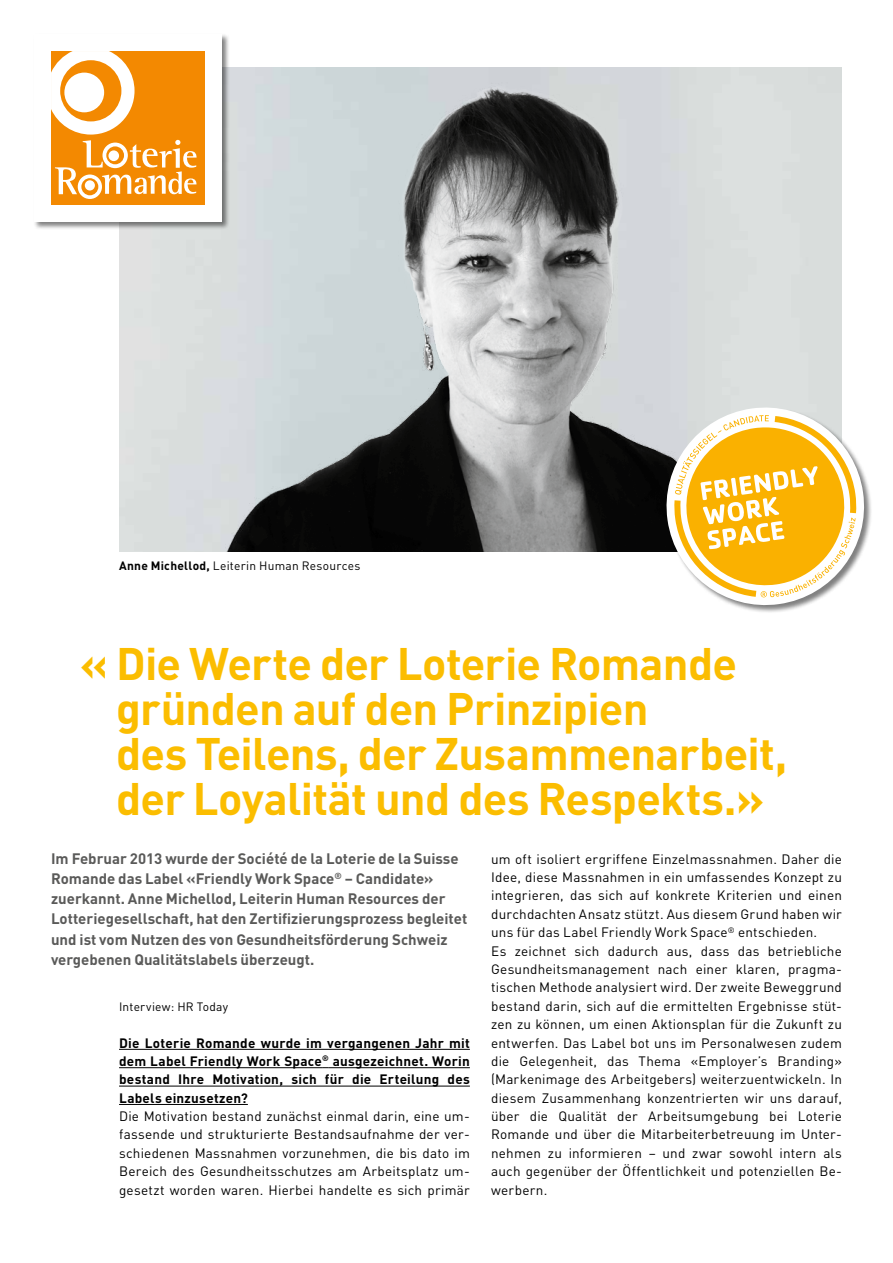
<style>
.page{position:relative;width:893px;height:1263px;background:#fff}
.page>*{position:absolute;margin:0;border:0;box-sizing:border-box;transform-origin:0 0}
.t1{font:700 45px/45px "DIN Pro";letter-spacing:-.02em;color:#fbbd00}
.t2{font:700 15px/20.2px "DIN Pro";color:#5a5a59}
.t3{font:13.5px/18.3px "DIN Pro";letter-spacing:.015em;color:#000}
.t4{font:700 13.5px/18.3px "DIN Pro";letter-spacing:.015em;color:#000;text-align:justify}
.t5{font:12px "DIN Pro";letter-spacing:.02em;color:#000}
.s1{font-weight:700}
</style>
<div class="page">
<img style="left:158px;top:68px;width:611px;height:483px">
<div style="left:34px;top:34px;width:196px;height:196px;background:#000;opacity:.5"></div>
<div style="left:34px;top:34px;width:187px;height:187px;background:#fff"></div>
<div style="left:51px;top:51px;width:153px;height:153px;background:#f38901"></div>
<svg style="left:51px;top:51px;width:146px;height:148px"></svg>
<svg style="left:660px;top:401px;width:211px;height:211px"></svg>
<hr style="left:119px;top:1049px;width:351px;height:1px;background:#000">
<hr style="left:119px;top:1067px;width:203px;height:1px;background:#000">
<hr style="left:329px;top:1067px;width:141px;height:1px;background:#000">
<hr style="left:119px;top:1086px;width:351px;height:1px;background:#000">
<hr style="left:119px;top:1104px;width:129px;height:1px;background:#000">
<p class="t5" style="left:119px;top:557px;width:243px"><span class="s1">Anne Michellod,</span> Leiterin Human Resources</p>
<h1 class="t1" style="left:116px;top:639px;width:673px;text-indent:-36px">« Die Werte der Loterie Romande gründen auf den Prinzipien<br>des Teilens, der Zusammenarbeit, der Loyalität und des Respekts.»</h1>
<p class="t2" style="left:51px;top:847px;width:418px">Im Februar 2013 wurde der Société de la Loterie de la Suisse Romande das Label «Friendly Work Space<sup>®</sup> – Candidate» zuerkannt. Anne Michellod, Leiterin Human Resources der Lotteriegesellschaft, hat den Zertifizierungsprozess begleitet und ist vom Nutzen des von Gesundheitsförderung Schweiz vergebenen Qualitätslabels überzeugt.</p>
<p class="t3" style="left:491px;top:849px;width:352px">um oft isoliert ergriffene Einzelmassnahmen. Daher die Idee, diese Massnahmen in ein umfassendes Konzept zu integrieren, das sich auf konkrete Kriterien und einen durchdachten Ansatz stützt. Aus diesem Grund haben wir uns für das Label Friendly Work Space<sup>®</sup> entschieden.<br>Es zeichnet sich dadurch aus, dass das betriebliche Gesundheitsmanagement nach einer klaren, pragma&shy;tischen Methode analysiert wird. Der zweite Beweggrund bestand darin, sich auf die ermittelten Ergebnisse stüt&shy;zen zu können, um einen Aktionsplan für die Zukunft zu entwerfen. Das Label bot uns im Personalwesen zudem die Gelegenheit, das Thema «Employer’s Branding» (Markenimage des Arbeitgebers) weiterzuentwickeln. In diesem Zusammenhang konzentrierten wir uns darauf, über die Qualität der Arbeitsumgebung bei Loterie Romande und über die Mitarbeiterbetreuung im Unter&shy;nehmen zu informieren – und zwar sowohl intern als auch gegenüber der Öffentlichkeit und potenziellen Be&shy;werbern.</p>
<p class="t5" style="left:119px;top:998px;width:111px">Interview: HR Today</p>
<p class="t4" style="left:119px;top:1033px;width:352px">Die Loterie Romande wurde im vergangenen Jahr mit dem Label Friendly Work Space<sup>®</sup> ausgezeichnet. Worin bestand Ihre Motivation, sich für die Erteilung des Labels einzusetzen?</p>
<p class="t3" style="left:119px;top:1106px;width:352px;text-align:justify">Die Motivation bestand zunächst einmal darin, eine um&shy;fassende und strukturierte Bestandsaufnahme der ver&shy;schiedenen Massnahmen vorzunehmen, die bis dato im Bereich des Gesundheitsschutzes am Arbeitsplatz um&shy;gesetzt worden waren. Hierbei handelte es sich primär</p>
</div>
